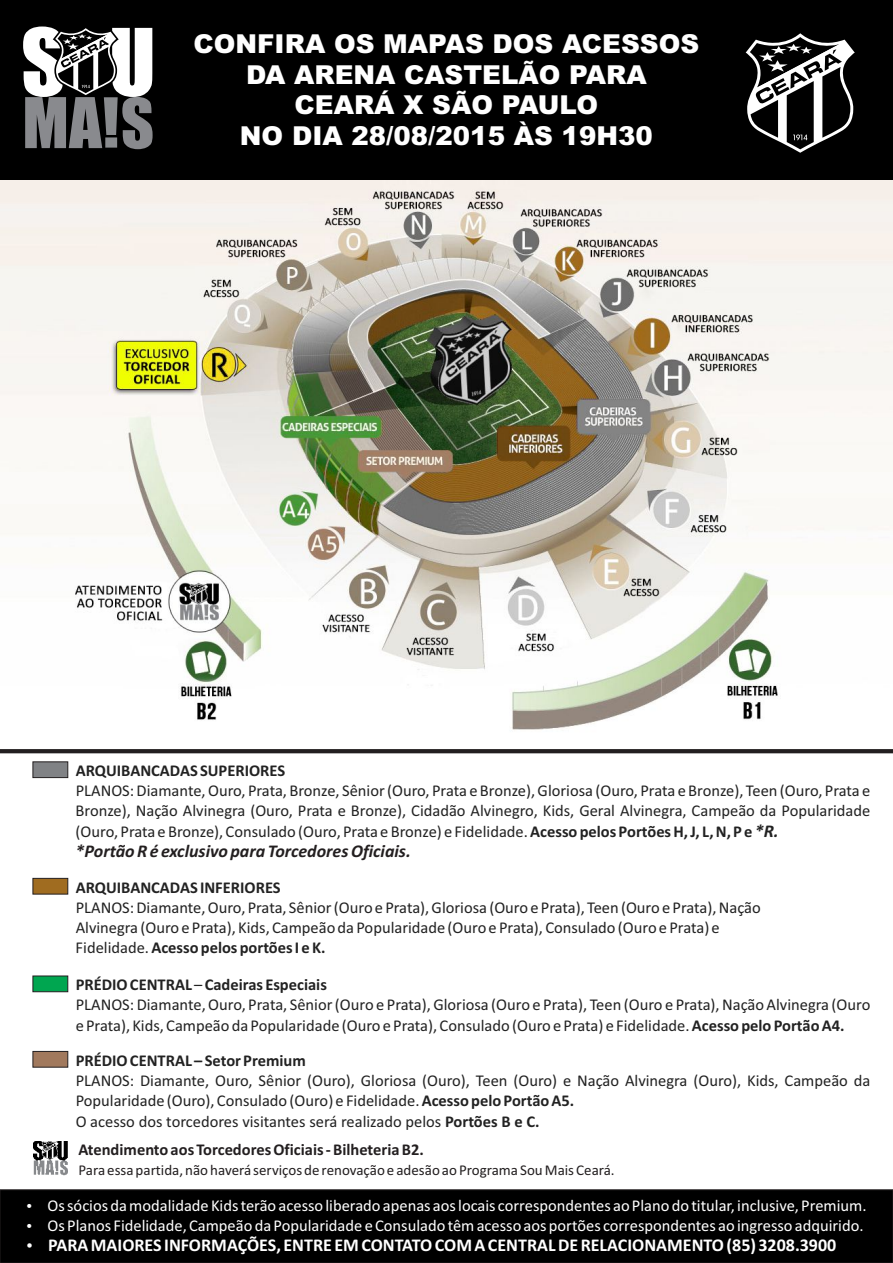
<style>
.page{position:relative;width:893px;height:1263px;background:#fff}
.page>*{position:absolute;margin:0;border:0;box-sizing:border-box;transform-origin:0 0}
.t1{font:900 26.1px/30.5px "Arial";color:#fff;text-align:center}
.t2{font:700 18px "Calibri";color:#fff}
.t3{font:italic 700 18px "Calibri";color:#231f20}
.t4{font:16.5px/20.1px "Calibri";color:#222}
.t5{font:16.5px/20.1px "Calibri";color:#fff}
.t6{font:700 16.5px "Calibri";color:#222}
.t7{font:700 16.5px "Calibri";color:#231f20}
.t8{font:15px "Calibri";color:#231f20}
.s1{font-weight:700}
.s2{font-weight:700;font-style:italic;font-size:18px}
</style>
<div class="page">
<img style="left:0;top:179px;width:893px;height:551px">
<div style="left:0;top:1189px;width:893px;height:74px;background:#000"></div>
<div style="left:0;top:0;width:893px;height:179px;background:#000"></div>
<svg style="left:745px;top:33px;width:110px;height:120px"></svg>
<svg style="left:23px;top:26px;width:130px;height:123px"></svg>
<svg style="left:33px;top:761px;width:35px;height:17px"></svg>
<svg style="left:33px;top:878px;width:35px;height:16px"></svg>
<svg style="left:33px;top:976px;width:35px;height:16px"></svg>
<svg style="left:33px;top:1051px;width:35px;height:16px"></svg>
<svg style="left:0;top:749px;width:893px;height:4px;background:#272324"></svg>
<img style="left:33px;top:1141px;width:35px;height:34px">
<svg style="left:27px;top:1203px;width:4px;height:5px"></svg>
<svg style="left:27px;top:1224px;width:4px;height:4px"></svg>
<svg style="left:27px;top:1243px;width:5px;height:5px"></svg>
<h1 class="t1" style="left:194px;top:31px;width:507px">CONFIRA OS MAPAS DOS ACESSOS<br>DA ARENA CASTELÃO PARA<br>CEARÁ X SÃO PAULO<br>NO DIA 28/08/2015 ÀS 19H30</h1>
<p class="t6" style="left:76px;top:764px;width:211px">ARQUIBANCADAS SUPERIORES</p>
<p class="t4" style="left:76px;top:782px;width:796px;text-align:justify">PLANOS: Diamante, Ouro, Prata, Bronze, Sênior (Ouro, Prata e Bronze), Gloriosa (Ouro, Prata e Bronze), Teen (Ouro, Prata e Bronze), Nação Alvinegra (Ouro, Prata e Bronze), Cidadão Alvinegro, Kids, Geral Alvinegra, Campeão da Popularidade (Ouro, Prata e Bronze), Consulado (Ouro, Prata e Bronze) e Fidelidade. <span class="s1">Acesso pelos Portões H, J, L, N, P e</span> <span class="s2">*R.</span></p>
<p class="t3" style="left:76px;top:843px;width:337px">*Portão R é exclusivo para Torcedores Oficiais.</p>
<p class="t6" style="left:76px;top:880px;width:207px">ARQUIBANCADAS INFERIORES</p>
<p class="t4" style="left:76px;top:899px;width:687px">PLANOS: Diamante, Ouro, Prata, Sênior (Ouro e Prata), Gloriosa (Ouro e Prata), Teen (Ouro e Prata), Nação<br>Alvinegra (Ouro e Prata), Kids, Campeão da Popularidade (Ouro e Prata), Consulado (Ouro e Prata) e<br>Fidelidade. <span class="s1">Acesso pelos portões I e K.</span></p>
<p class="t4" style="left:76px;top:976px;width:796px"><span class="s1">PRÉDIO CENTRAL</span> – <span class="s1">Cadeiras Especiais<br></span>PLANOS: Diamante, Ouro, Prata, Sênior (Ouro e Prata), Gloriosa (Ouro e Prata), Teen (Ouro e Prata), Nação Alvinegra (Ouro e Prata), Kids, Campeão da Popularidade (Ouro e Prata), Consulado (Ouro e Prata) e Fidelidade. <span class="s1">Acesso pelo Portão A4.</span></p>
<p class="t6" style="left:76px;top:1053px;width:232px">PRÉDIO CENTRAL – Setor Premium</p>
<p class="t4" style="left:76px;top:1071px;width:796px">PLANOS: Diamante, Ouro, Sênior (Ouro), Gloriosa (Ouro), Teen (Ouro) e Nação Alvinegra (Ouro), Kids, Campeão da<br>Popularidade (Ouro), Consulado (Ouro) e Fidelidade. <span class="s1">Acesso pelo Portão A5.<br></span>O acesso dos torcedores visitantes será realizado pelos <span class="s1">Portões B e C.</span></p>
<p class="t7" style="left:78px;top:1143px;width:347px">Atendimento aos Torcedores Oficiais - Bilheteria B2.</p>
<p class="t8" style="left:78px;top:1164px;width:538px">Para essa partida, não haverá serviços de renovação e adesão ao Programa Sou Mais Ceará.</p>
<p class="t5" style="left:48px;top:1197px;width:820px">Os sócios da modalidade Kids terão acesso liberado apenas aos locais correspondentes ao Plano do titular, inclusive, Premium.<br>Os Planos Fidelidade, Campeão da Popularidade e Consulado têm acesso aos portões correspondentes ao ingresso adquirido.</p>
<p class="t2" style="left:48px;top:1237px;width:790px">PARA MAIORES INFORMAÇÕES, ENTRE EM CONTATO COM A CENTRAL DE RELACIONAMENTO (85) 3208.3900</p>
</div>
